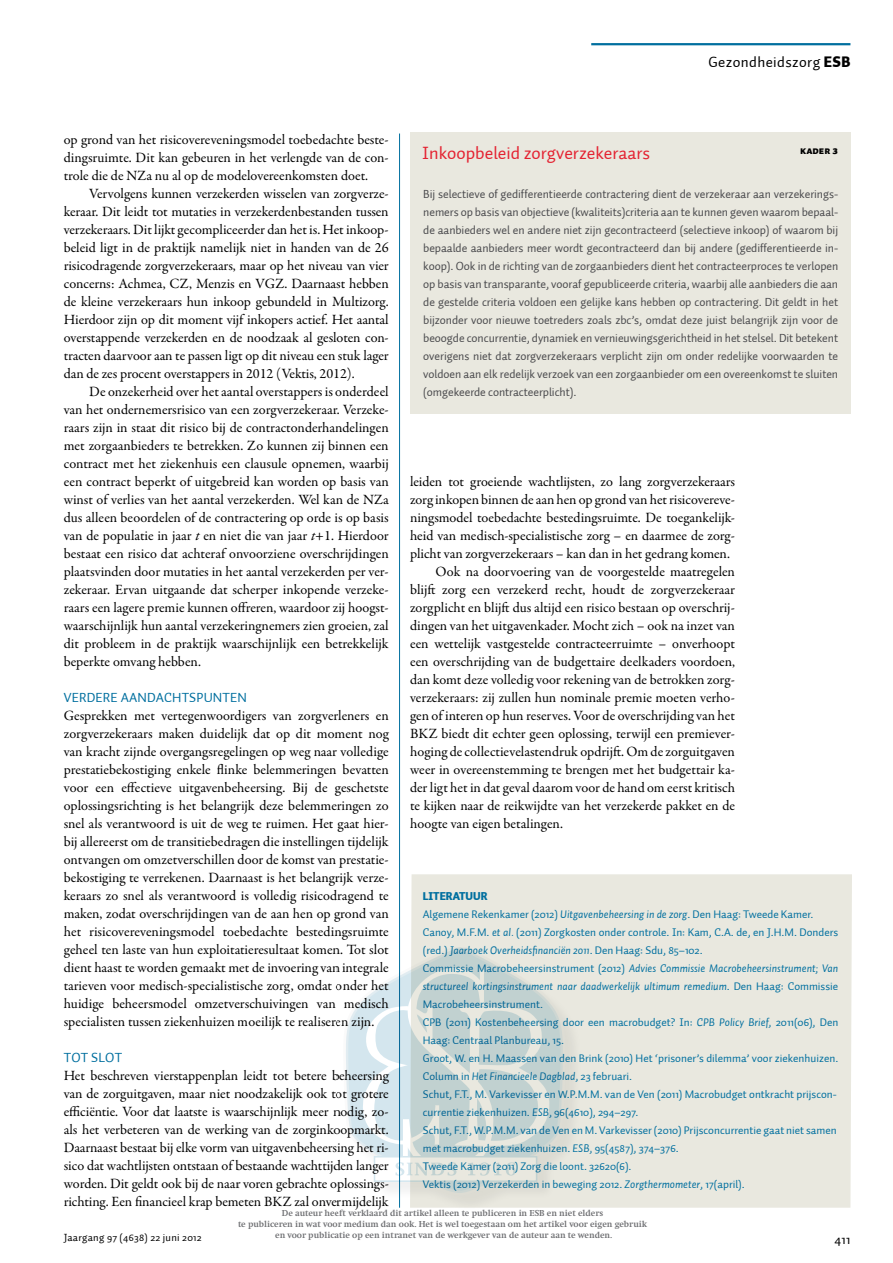
<style>
.page{position:relative;width:893px;height:1263px;background:#fff}
.page>*{position:absolute;margin:0;border:0;box-sizing:border-box;transform-origin:0 0}
.t1{font:18px "Auto 1";color:#e42231}
.t2{font:15px "Auto 1";color:#000}
.t3{font:14.25px/18px "Garamond Premr Pro";letter-spacing:-.005em;color:#000;text-align:justify}
.t4{font:13.5px "Auto 1";letter-spacing:.01em;color:#006f9f}
.t5{font:13.5px "Auto 1";color:#000}
.t6{font:12px/18px "Auto 1";letter-spacing:-.005em;color:#4a4a4d;text-align:justify}
.t7{font:11.25px/18px "Auto 1";color:#006f9f}
.t8{font:10.5px "Auto 1";letter-spacing:.025em;color:#000}
.t9{font:10.5px "Auto 1 Black Sm Cp";color:#000}
.t10{font:700 9px/10.8px "Swift";color:#6d6e71;text-align:center}
.s1{font-weight:900}
.s2{font-style:italic}
</style>
<div class="page">
<hr style="left:591px;top:43px;width:259px;height:2px;background:#006f9f">
<hr style="left:399px;top:134px;width:1px;height:1074px;background:#006f9f">
<div style="left:411px;top:874px;width:441px;height:334px;background:#e9e8df"></div>
<div style="left:410px;top:133px;width:441px;height:281px;background:#e9e8df"></div>
<div style="left:346px;top:948px;width:238px;height:266px;background:#000;opacity:.35"></div>
<svg style="left:346px;top:947px;width:221px;height:250px"></svg>
<svg style="left:374px;top:1178px;width:163px;height:4px"></svg>
<svg style="left:362px;top:965px;width:190px;height:213px;background:#d3dedc"></svg>
<p class="t2" style="left:708px;top:53px;width:143px">Gezondheidszorg <span class="s1">ESB</span></p>
<p class="t3" style="left:64px;top:131px;width:326px">op grond van het risicovereveningsmodel toebedachte beste&shy;dingsruimte. Dit kan gebeuren in het verlengde van de con&shy;trole die de NZa nu al op de modelovereenkomsten doet.</p>
<p class="t3" style="left:64px;top:185px;width:327px;text-indent:26px">Vervolgens kunnen verzekerden wisselen van zorgverze&shy;keraar. Dit leidt tot mutaties in verzekerdenbestanden tussen verzekeraars. Dit lijkt gecompliceerder dan het is. Het inkoop&shy;beleid ligt in de praktijk namelijk niet in handen van de 26 risicodragende zorgverzekeraars, maar op het niveau van vier concerns: Achmea, CZ, Menzis en VGZ. Daarnaast hebben de kleine verzekeraars hun inkoop gebundeld in Multizorg.<br>Hierdoor zijn op dit moment vijf inkopers actief. Het aantal overstappende verzekerden en de noodzaak al gesloten con&shy;tracten daarvoor aan te passen ligt op dit niveau een stuk lager dan de zes procent overstappers in 2012 (Vektis, 2012).</p>
<p class="t3" style="left:64px;top:383px;width:326px;text-indent:26px">De onzekerheid over het aantal overstappers is onderdeel van het ondernemersrisico van een zorgverzekeraar. Verzeke&shy;raars zijn in staat dit risico bij de contractonderhandelingen met zorgaanbieders te betrekken. Zo kunnen zij binnen een contract met het ziekenhuis een clausule opnemen, waarbij een contract beperkt of uitgebreid kan worden op basis van winst of verlies van het aantal verzekerden. Wel kan de NZa dus alleen beoordelen of de contractering op orde is op basis van de populatie in jaar <span class="s2">t</span> en niet die van jaar <span class="s2">t</span>+1. Hierdoor bestaat een risico dat achteraf onvoorziene overschrijdingen plaatsvinden door mutaties in het aantal verzekerden per ver&shy;zekeraar. Ervan uitgaande dat scherper inkopende verzeke&shy;raars een lagere premie kunnen offreren, waardoor zij hoogst&shy;waarschijnlijk hun aantal verzekeringnemers zien groeien, zal dit probleem in de praktijk waarschijnlijk een betrekkelijk beperkte omvang hebben.</p>
<p class="t4" style="left:64px;top:689px;width:185px">Verdere aandachtspunten</p>
<p class="t3" style="left:64px;top:707px;width:327px">Gesprekken met vertegenwoordigers van zorgverleners en zorgverzekeraars maken duidelijk dat op dit moment nog van kracht zijnde overgangsregelingen op weg naar volledige prestatiebekostiging enkele flinke belemmeringen bevatten voor een effectieve uitgavenbeheersing. Bij de geschetste oplossingsrichting is het belangrijk deze belemmeringen zo snel als verantwoord is uit de weg te ruimen. Het gaat hier&shy;bij allereerst om de transitiebedragen die instellingen tijdelijk ontvangen om omzetverschillen door de komst van prestatie&shy;bekostiging te verrekenen. Daarnaast is het belangrijk verze&shy;keraars zo snel als verantwoord is volledig risicodragend te maken, zodat overschrijdingen van de aan hen op grond van het risicovereveningsmodel toebedachte bestedingsruimte geheel ten laste van hun exploitatieresultaat komen. Tot slot dient haast te worden gemaakt met de invoering van integrale tarieven voor medisch-specialistische zorg, omdat onder het huidige beheersmodel omzetverschuivingen van medisch specialisten tussen ziekenhuizen moeilijk te realiseren zijn.</p>
<p class="t4" style="left:64px;top:1049px;width:60px">Tot slot</p>
<p class="t3" style="left:64px;top:1067px;width:327px">Het beschreven vierstappenplan leidt tot betere beheersing van de zorguitgaven, maar niet noodzakelijk ook tot grotere efficiëntie. Voor dat laatste is waarschijnlijk meer nodig, zo&shy;als het verbeteren van de werking van de zorginkoopmarkt.<br>Daarnaast bestaat bij elke vorm van uitgavenbeheersing het ri&shy;sico dat wachtlijsten ontstaan of bestaande wachttijden langer worden. Dit geldt ook bij de naar voren gebrachte oplossings&shy;richting. Een financieel krap bemeten BKZ zal onvermijdelijk</p>
<p class="t1" style="left:422px;top:142px;width:229px">Inkoopbeleid zorgverzekeraars</p>
<p class="t9" style="left:800px;top:144px;width:39px">kader 3</p>
<p class="t6" style="left:423px;top:185px;width:416px">Bij selectieve of gedifferentieerde contractering dient de verzekeraar aan verzekerings&shy;nemers op basis van objectieve (kwaliteits)criteria aan te kunnen geven waarom bepaal&shy;de aanbieders wel en andere niet zijn gecontracteerd (selectieve inkoop) of waarom bij bepaalde aanbieders meer wordt gecontracteerd dan bij andere (gedifferentieerde in&shy;koop). Ook in de richting van de zorgaanbieders dient het contracteerproces te verlopen op basis van transparante, vooraf gepubliceerde criteria, waarbij alle aanbieders die aan de gestelde criteria voldoen een gelijke kans hebben op contractering. Dit geldt in het bijzonder voor nieuwe toetreders zoals zbc’s, omdat deze juist belangrijk zijn voor de beoogde concurrentie, dynamiek en vernieuwingsgerichtheid in het stelsel. Dit betekent overigens niet dat zorgverzekeraars verplicht zijn om onder redelijke voorwaarden te voldoen aan elk redelijk verzoek van een zorgaanbieder om een overeenkomst te sluiten (omgekeerde contracteerplicht).</p>
<p class="t3" style="left:410px;top:473px;width:326px">leiden tot groeiende wachtlijsten, zo lang zorgverzekeraars</p>
<p class="t3" style="left:410px;top:491px;width:326px">zorg inkopen binnen de aan hen op grond van het risicovereve-</p>
<p class="t3" style="left:410px;top:509px;width:326px">ningsmodel toebedachte bestedingsruimte. De toegankelijk-</p>
<p class="t3" style="left:410px;top:527px;width:326px">heid van medisch-specialistische zorg – en daarmee de zorg-</p>
<p class="t3" style="left:410px;top:545px;width:321px">plicht van zorgverzekeraars – kan dan in het gedrang komen.</p>
<p class="t3" style="left:436px;top:563px;width:301px">Ook na doorvoering van de voorgestelde maatregelen</p>
<p class="t3" style="left:410px;top:581px;width:326px">blijft zorg een verzekerd recht, houdt de zorgverzekeraar</p>
<p class="t3" style="left:410px;top:599px;width:326px">zorgplicht en blijft dus altijd een risico bestaan op overschrij-</p>
<p class="t3" style="left:410px;top:617px;width:326px">dingen van het uitgavenkader. Mocht zich – ook na inzet van</p>
<p class="t3" style="left:410px;top:635px;width:326px">een wettelijk vastgestelde contracteerruimte – onverhoopt</p>
<p class="t3" style="left:410px;top:653px;width:326px">een overschrijding van de budgettaire deelkaders voordoen,</p>
<p class="t3" style="left:410px;top:671px;width:326px">dan komt deze volledig voor rekening van de betrokken zorg-</p>
<p class="t3" style="left:410px;top:689px;width:326px">verzekeraars: zij zullen hun nominale premie moeten verho-</p>
<p class="t3" style="left:410px;top:707px;width:326px">gen of interen op hun reserves. Voor de overschrijding van het</p>
<p class="t3" style="left:410px;top:725px;width:326px">BKZ biedt dit echter geen oplossing, terwijl een premiever-</p>
<p class="t3" style="left:410px;top:743px;width:326px">hoging de collectievelastendruk opdrijft. Om de zorguitgaven</p>
<p class="t3" style="left:410px;top:761px;width:326px">weer in overeenstemming te brengen met het budgettair ka-</p>
<p class="t3" style="left:410px;top:779px;width:326px">der ligt het in dat geval daarom voor de hand om eerst kritisch</p>
<p class="t3" style="left:410px;top:797px;width:326px">te kijken naar de reikwijdte van het verzekerde pakket en de</p>
<p class="t3" style="left:410px;top:815px;width:155px">hoogte van eigen betalingen.</p>
<p class="t7" style="left:423px;top:887px;width:417px"><span class="s1">LITERATUUR<br></span>Algemene Rekenkamer (2012) <span class="s2">Uitgavenbeheersing in de zorg</span>. Den H aag: Tweede Kamer.<br>Canoy, M .F.M . <span class="s2">et al.</span> (2011) Zorgkosten onder controle. In: Kam, C.A. de, en J.H .M . Donders (red.) <span class="s2">Jaarboek Overheidsfinanciën 2011</span>. Den H aag: Sdu, 85–102.<br>Commissie Macrobeheersinstrument (2012) <span class="s2">Advies Commissie Macrobeheersinstrument; Van structureel kortingsinstrument naar daadwerkelijk ultimum remedium</span>. Den H aag: Commissie Macrobeheersinstrument.<br>CPB (2011) Kostenbeheersing door een macrobudget? In: <span class="s2">CPB Policy Brief</span>, 2011(06), Den H aag: Centraal Planbureau, 15.<br>Groot, W. en H . Maassen van den Brink (2010) Het ‘prisoner’s dilemma’ voor ziekenhuizen.<br>Column in <span class="s2">Het Financieele Dagblad</span>, 23 februari.<br>Schut, F.T., M . Varkevisser en W.P.M .M . van de Ven (2011) Macrobudget ontkracht prijscon&shy;currentie ziekenhuizen. <span class="s2">ESB</span>, 96(4610), 294–297.<br>Schut, F.T., W.P.M .M . van de Ven en M . Varkevisser (2010) Prijsconcurrentie gaat niet samen met macrobudget ziekenhuizen. <span class="s2">ESB</span>, 95(4587), 374–376.<br>Tweede Kamer (2011) Zorg die loont. 32620(6).<br>Vektis (2012) Verzekerden in beweging 2012. <span class="s2">Zorgthermometer</span>, 17(april).</p>
<p class="t10" style="left:238px;top:1208px;width:411px">De auteur heeft verklaard dit artikel alleen te publiceren in ESB en niet elders<br>te publiceren in wat voor medium dan ook. Het is wel toegestaan om het artikel voor eigen gebruik en voor publicatie op een intranet van de werkgever van de auteur aan te wenden.</p>
<p class="t8" style="left:64px;top:1231px;width:139px">Jaargang 97 (4638) 22 juni 2012</p>
<p class="t5" style="left:834px;top:1231px;width:17px">411</p>
</div>
